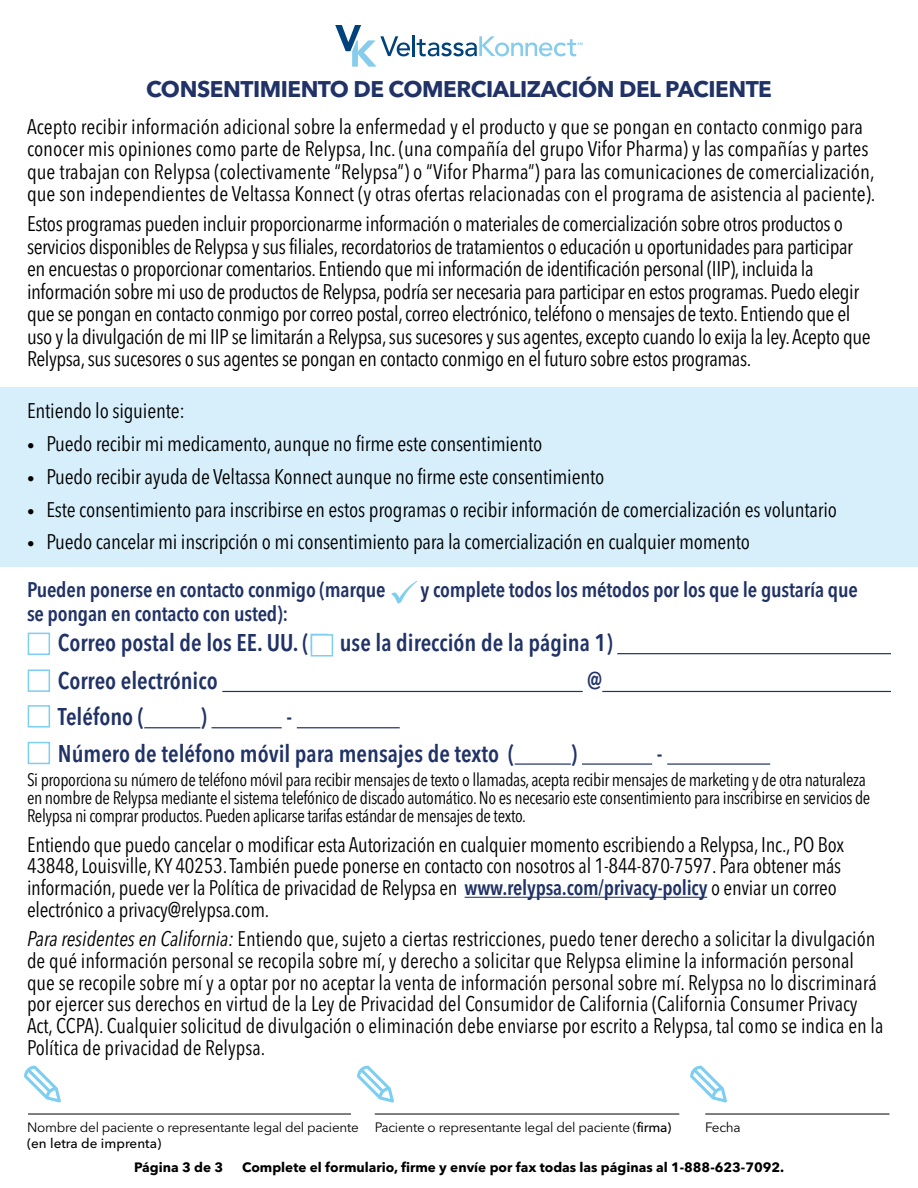
<style>
.page{position:relative;width:918px;height:1188px;background:#fff}
.page>*{position:absolute;margin:0;border:0;box-sizing:border-box;transform-origin:0 0}
.t1{font:600 condensed 24px "Avenir Next LT Pro";color:#203266}
.t2{font:700 22.5px "Avenir Next LT Pro";letter-spacing:-.02em;color:#203266}
.t3{font:condensed 21px/22.5px "Avenir Next LT Pro";letter-spacing:-.01em;color:#000}
.t4{font:600 condensed 21px "Avenir Next LT Pro";letter-spacing:-.01em;color:#203266}
.t5{font:condensed 18px/18px "Avenir Next LT Pro";letter-spacing:-.02em;color:#000}
.t6{font:13.5px/16.2px "Avenir Next LT Pro";letter-spacing:-.02em;color:#000}
.t7{font:700 13.5px "Avenir Next LT Pro";color:#000}
.s1{font-size:15px}
.s2{color:#7dcef1}
.s3{font-weight:600;color:#203266}
.s4{font-style:italic}
.s5{font-weight:500}
</style>
<div class="page">
<hr style="left:28px;top:1114px;width:323px;height:1px;background:#000">
<hr style="left:375px;top:1114px;width:304px;height:1px;background:#000">
<hr style="left:705px;top:1114px;width:185px;height:1px;background:#000">
<svg style="left:24px;top:1066px;width:37px;height:37px"></svg>
<svg style="left:357px;top:1066px;width:37px;height:37px"></svg>
<svg style="left:690px;top:1066px;width:37px;height:37px"></svg>
<div style="left:0;top:387px;width:918px;height:180px;background:#d7eefb"></div>
<hr style="left:617px;top:653px;width:274px;height:1px;background:#203266">
<hr style="left:222px;top:691px;width:361px;height:1px;background:#203266">
<hr style="left:602px;top:691px;width:289px;height:1px;background:#203266">
<hr style="left:144px;top:727px;width:56px;height:1px;background:#203266">
<hr style="left:212px;top:727px;width:70px;height:1px;background:#203266">
<hr style="left:297px;top:727px;width:103px;height:1px;background:#203266">
<hr style="left:515px;top:763px;width:56px;height:2px;background:#203266">
<hr style="left:582px;top:763px;width:70px;height:2px;background:#203266">
<hr style="left:667px;top:763px;width:103px;height:2px;background:#203266">
<hr style="left:465px;top:897px;width:242px;height:1px;background:#203266">
<svg style="left:391px;top:581px;width:26px;height:23px"></svg>
<div style="left:28px;top:633px;width:22px;height:22px;background:#fff;border:2px solid #7dcef1"></div>
<div style="left:311px;top:634px;width:22px;height:23px;background:#fff;border:2px solid #7dcef1"></div>
<div style="left:28px;top:669px;width:22px;height:23px;background:#fff;border:2px solid #7dcef1"></div>
<div style="left:28px;top:705px;width:22px;height:23px;background:#fff;border:2px solid #7dcef1"></div>
<div style="left:28px;top:742px;width:22px;height:22px;background:#fff;border:2px solid #7dcef1"></div>
<svg style="left:335px;top:25px;width:75px;height:42px"></svg>
<hr style="left:412px;top:35px;width:3px;height:21px;background:#00427b">
<svg style="left:417px;top:36px;width:166px;height:20px"></svg>
<p class="t2" style="left:146px;top:76px;width:627px">CONSENTIMIENTO DE COMERCIALIZACIÓN DEL PACIENTE</p>
<p class="t3" style="left:27px;top:115px;width:850px">Acepto recibir información adicional sobre la enfermedad y el producto y que se pongan en contacto conmigo para conocer mis opiniones como parte de Relypsa, Inc. (una compañía del grupo Vifor Pharma) y las compañías y partes que trabajan con Relypsa (colectivamente “Relypsa”) o “Vifor Pharma”) para las comunicaciones de comercialización, que son independientes de Veltassa Konnect (y otras ofertas relacionadas con el programa de asistencia al paciente).</p>
<p class="t3" style="left:27px;top:213px;width:845px">Estos programas pueden incluir proporcionarme información o materiales de comercialización sobre otros productos o servicios disponibles de Relypsa y sus filiales, recordatorios de tratamientos o educación u oportunidades para participar en encuestas o proporcionar comentarios. Entiendo que mi información de identificación personal (IIP), incluida la información sobre mi uso de productos de Relypsa, podría ser necesaria para participar en estos programas. Puedo elegir que se pongan en contacto conmigo por correo postal, correo electrónico, teléfono o mensajes de texto. Entiendo que el uso y la divulgación de mi IIP se limitarán a Relypsa, sus sucesores y sus agentes, excepto cuando lo exija la ley. Acepto que Relypsa, sus sucesores o sus agentes se pongan en contacto conmigo en el futuro sobre estos programas.</p>
<p class="t3" style="left:27px;top:400px;width:159px">Entiendo lo siguiente:</p>
<p class="t3" style="left:27px;top:433px;width:517px"><span class="s1">•</span> Puedo recibir mi medicamento, aunque no firme este consentimiento</p>
<p class="t3" style="left:27px;top:465px;width:579px"><span class="s1">•</span> Puedo recibir ayuda de Veltassa Konnect aunque no firme este consentimiento</p>
<p class="t3" style="left:27px;top:498px;width:811px"><span class="s1">•</span> Este consentimiento para inscribirse en estos programas o recibir información de comercialización es voluntario</p>
<p class="t3" style="left:27px;top:531px;width:725px"><span class="s1">•</span> Puedo cancelar mi inscripción o mi consentimiento para la comercialización en cualquier momento</p>
<p class="t4" style="left:27px;top:577px;width:360px">Pueden ponerse en contacto conmigo (marque</p>
<p class="t4" style="left:420px;top:577px;width:439px">y complete todos los métodos por los que le gustaría que</p>
<p class="t4" style="left:27px;top:601px;width:263px">se pongan en contacto con usted):</p>
<p class="t1" style="left:27px;top:628px;width:587px"><span class="s2">◻</span> Correo postal de los EE. UU. (<span class="s2">◻</span> use la dirección de la página 1)</p>
<p class="t1" style="left:27px;top:666px;width:192px"><span class="s2">◻</span> Correo electrónico</p>
<p class="t1" style="left:587px;top:666px;width:17px">@</p>
<p class="t1" style="left:27px;top:702px;width:119px"><span class="s2">◻</span> Teléfono (</p>
<p class="t1" style="left:200px;top:702px;width:8px">)</p>
<p class="t1" style="left:286px;top:702px;width:7px">-</p>
<p class="t1" style="left:27px;top:739px;width:489px"><span class="s2">◻</span> Número de teléfono móvil para mensajes de texto (</p>
<p class="t1" style="left:571px;top:739px;width:8px">)</p>
<p class="t1" style="left:657px;top:739px;width:7px">-</p>
<p class="t5" style="left:27px;top:771px;width:845px">Si proporciona su número de teléfono móvil para recibir mensajes de texto o llamadas, acepta recibir mensajes de marketing y de otra naturaleza en nombre de Relypsa mediante el sistema telefónico de discado automático. No es necesario este consentimiento para inscribirse en servicios de<br>Relypsa ni comprar productos. Pueden aplicarse tarifas estándar de mensajes de texto.</p>
<p class="t3" style="left:27px;top:833px;width:819px;line-height:21.8px">Entiendo que puedo cancelar o modificar esta Autorización en cualquier momento escribiendo a Relypsa, Inc., PO Box 43848, Louisville, KY 40253. También puede ponerse en contacto con nosotros al 1-844-870-7597. Para obtener más información, puede ver la Política de privacidad de Relypsa en <span class="s3">www.relypsa.com/privacy-policy</span> o enviar un correo electrónico a privacy@relypsa.com.</p>
<p class="t3" style="left:27px;top:928px;width:858px;line-height:21.8px"><span class="s4">Para residentes en California:</span> Entiendo que, sujeto a ciertas restricciones, puedo tener derecho a solicitar la divulgación de qué información personal se recopila sobre mí, y derecho a solicitar que Relypsa elimine la información personal que se recopile sobre mí y a optar por no aceptar la venta de información personal sobre mí. Relypsa no lo discriminará por ejercer sus derechos en virtud de la Ley de Privacidad del Consumidor de California (California Consumer Privacy Act, CCPA). Cualquier solicitud de divulgación o eliminación debe enviarse por escrito a Relypsa, tal como se indica en la Política de privacidad de Relypsa.</p>
<p class="t6" style="left:27px;top:1119px;width:333px">Nombre del paciente o representante legal del paciente <span class="s5">(en letra de imprenta)</span></p>
<p class="t6" style="left:375px;top:1119px;width:298px">Paciente o representante legal del paciente (<span class="s5">firma)</span></p>
<p class="t6" style="left:705px;top:1119px;width:37px">Fecha</p>
<p class="t7" style="left:134px;top:1159px;width:90px">Página 3 de 3</p>
<p class="t7" style="left:242px;top:1159px;width:544px">Complete el formulario, firme y envíe por fax todas las páginas al 1-888-623-7092.</p>
</div>
